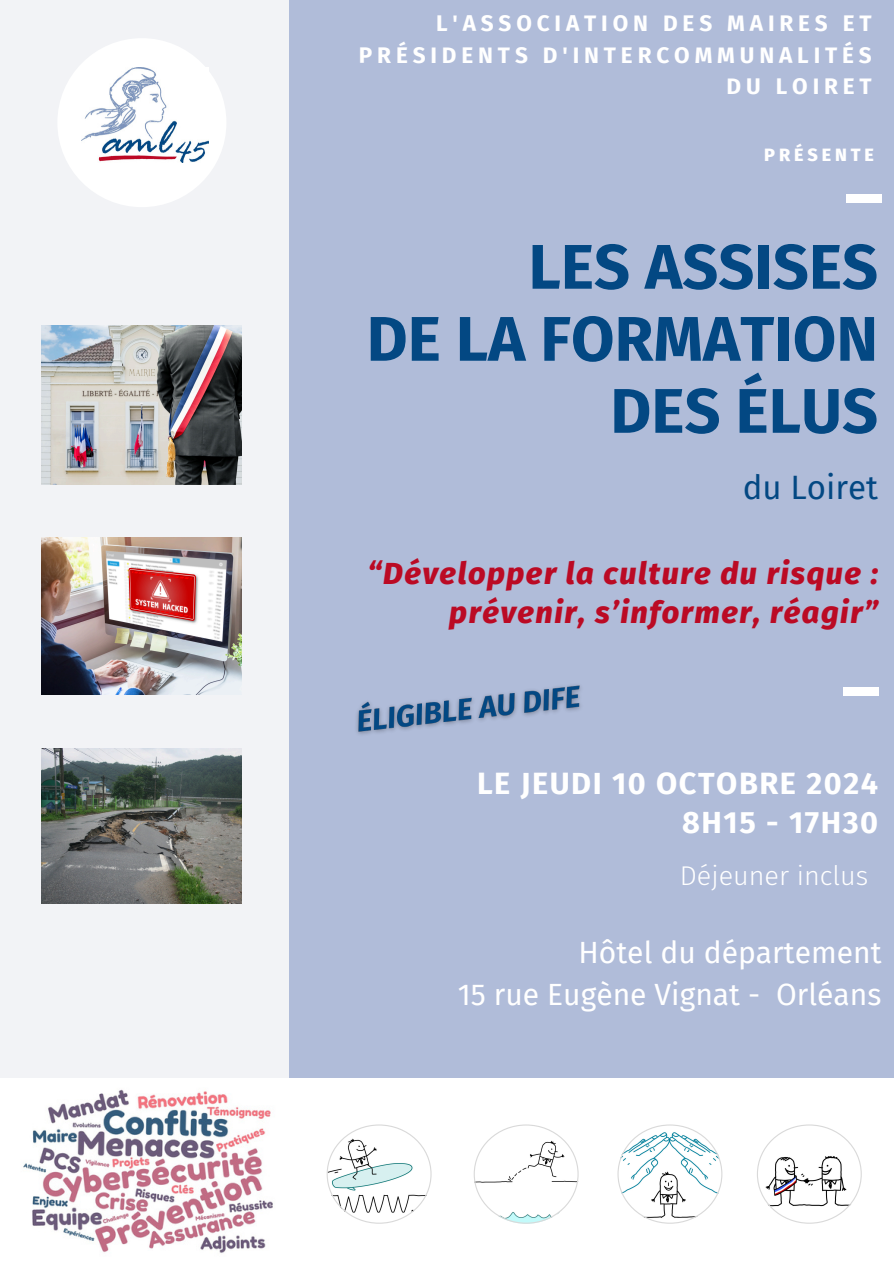
<style>
.page{position:relative;width:894px;height:1264px;background:#fff}
.page>*{position:absolute;margin:0;border:0;box-sizing:border-box;transform-origin:0 0}
.t1{font:800 69.9px "Open Sans";color:#fff}
.t2{font:700 63px/72px "Fira Sans";color:#034883;text-align:right}
.t3{font:33px "Fira Sans";color:#034883}
.t4{font:italic 800 30.75px/39.3px "Fira Sans";letter-spacing:.05em;color:#bb0a24;text-align:right}
.t5{font:700 30.75px/39.3px "Fira Sans";letter-spacing:.05em;color:#fff;text-align:right}
.t6{font:30px/41.7px "Fira Sans";color:#fff;text-align:right}
.t7{font:300 27px "Fira Sans";color:#fff}
.t8{font:700 22.5px/31.5px "Fira Sans";letter-spacing:.215em;color:#fff;text-align:right}
.t9{font:800 18px "Fira Sans";letter-spacing:.215em;color:#fff}
</style>
<div class="page">
<div style="left:0;top:0;width:893px;height:1263px;background:#b0bcd9"></div>
<div style="left:0;top:0;width:289px;height:1263px;background:#f2f3f6"></div>
<div style="left:0;top:1078px;width:893px;height:185px;background:#fff"></div>
<img style="left:23px;top:1089px;width:250px;height:164px">
<img style="left:41px;top:325px;width:201px;height:159px">
<img style="left:41px;top:538px;width:201px;height:156px">
<img style="left:41px;top:748px;width:201px;height:155px">
<div style="left:57px;top:38px;width:169px;height:169px;background:#fff;border-radius:50%"></div>
<img style="left:81px;top:68px;width:127px;height:94px">
<svg style="left:617px;top:1124px;width:105px;height:99px"></svg>
<svg style="left:473px;top:1124px;width:105px;height:99px"></svg>
<svg style="left:326px;top:1124px;width:105px;height:99px"></svg>
<svg style="left:757px;top:1124px;width:104px;height:99px"></svg>
<img style="left:356px;top:685px;width:225px;height:50px">
<h2 class="t8" style="left:359px;top:8px;width:514px">L'ASSOCIATION DES MAIRES ET<br>PRÉSIDENTS D'INTERCOMMUNALITÉS<br>DU LOIRET</h2>
<h5 class="t9" style="left:764px;top:144px;width:111px">PRÉSENTE</h5>
<p class="t1" style="left:846px;top:115px;width:36px">_</p>
<h3 class="t2" style="left:366px;top:231px;width:513px">LES ASSISES<br>DE LA FORMATION<br>DES ÉLUS</h3>
<p class="t3" style="left:742px;top:468px;width:137px">du Loiret</p>
<p class="t4" style="left:367px;top:554px;width:512px">“Développer la culture du risque : prévenir, s’informer, réagir”</p>
<h4 class="t1" style="left:842px;top:608px;width:36px">_</h4>
<p class="t5" style="left:477px;top:764px;width:402px">LE JEUDI 10 OCTOBRE 2024<br>8H15 - 17H30</p>
<p class="t7" style="left:679px;top:859px;width:190px">Déjeuner inclus</p>
<p class="t6" style="left:457px;top:932px;width:425px">Hôtel du département<br>15 rue Eugène Vignat - Orléans</p>
</div>
